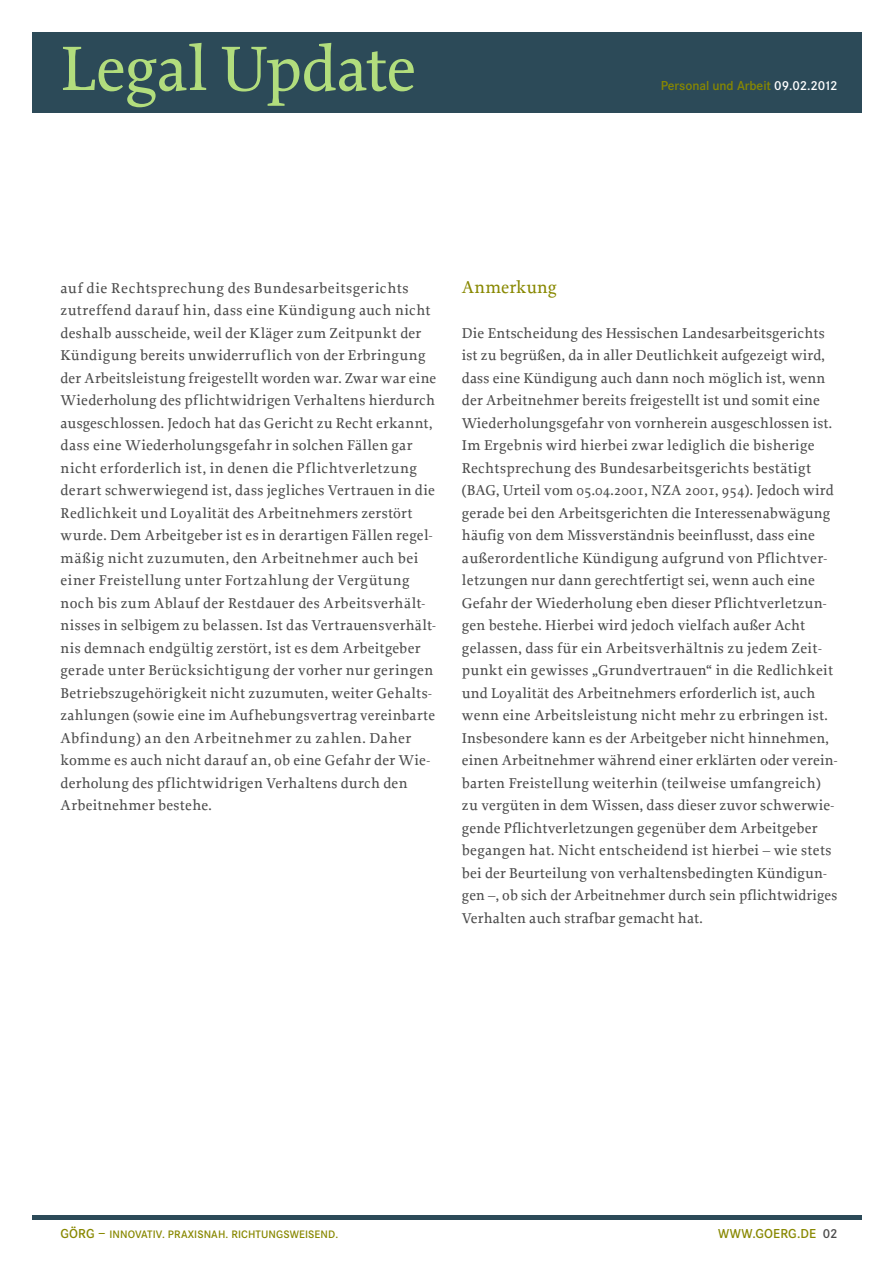
<style>
.page{position:relative;width:893px;height:1263px;background:#fff}
.page>*{position:absolute;margin:0;border:0;box-sizing:border-box;transform-origin:0 0}
.t1{font:500 66px "Proforma";letter-spacing:-.015em;color:#b2dd7d}
.t2{font:500 18px "Proforma";letter-spacing:.005em;color:#880}
.t3{font:500 15px/22.5px "Proforma";letter-spacing:.015em;color:#4b4b4b}
.t4{font:600 13.5px "Corporate S";letter-spacing:-.005em;color:#880}
.t5{font:600 11.25px "Corporate S";letter-spacing:.01em;color:#880}
.s1{color:#fff}
.s2{font-size:13.5px}
.s3{color:#4b4b4b}
</style>
<div class="page">
<div style="left:32px;top:1215px;width:829px;height:5px;background:#2c4a58"></div>
<div style="left:32px;top:32px;width:829px;height:80px;background:#2c4a58"></div>
<h1 class="t1" style="left:61px;top:28px;width:357px">Legal Update</h1>
<p class="t4" style="left:661px;top:78px;width:178px">Personal und Arbeit <span class="s1">09.02.2012</span></p>
<p class="t3" style="left:61px;top:276px;width:377px">auf die Rechtsprechung des Bundesarbeitsgerichts zutreffend darauf hin, dass eine Kündigung auch nicht deshalb ausscheide, weil der Kläger zum Zeitpunkt der Kündigung bereits unwiderruflich von der Erbringung der Arbeitsleistung freigestellt worden war. Zwar war eine Wiederholung des pflichtwidrigen Verhaltens hierdurch ausgeschlossen. Jedoch hat das Gericht zu Recht erkannt, dass eine Wiederholungsgefahr in solchen Fällen gar nicht erforderlich ist, in denen die Pflichtverletzung derart schwerwiegend ist, dass jegliches Vertrauen in die Redlichkeit und Loyalität des Arbeitnehmers zerstört wurde. Dem Arbeitgeber ist es in derartigen Fällen regel&shy;mäßig nicht zuzumuten, den Arbeitnehmer auch bei einer Freistellung unter Fortzahlung der Vergütung noch bis zum Ablauf der Restdauer des Arbeitsverhält&shy;nisses in selbigem zu belassen. Ist das Vertrauensverhält&shy;nis demnach endgültig zerstört, ist es dem Arbeitgeber gerade unter Berücksichtigung der vorher nur geringen Betriebszugehörigkeit nicht zuzumuten, weiter Gehalts&shy;zahlungen (sowie eine im Aufhebungsvertrag vereinbarte Abfindung) an den Arbeitnehmer zu zahlen. Daher komme es auch nicht darauf an, ob eine Gefahr der Wie&shy;derholung des pflichtwidrigen Verhaltens durch den Arbeitnehmer bestehe.</p>
<p class="t2" style="left:462px;top:276px;width:97px">Anmerkung</p>
<p class="t3" style="left:462px;top:321px;width:377px">Die Entscheidung des Hessischen Landesarbeitsgerichts ist zu begrüßen, da in aller Deutlichkeit aufgezeigt wird, dass eine Kündigung auch dann noch möglich ist, wenn der Arbeitnehmer bereits freigestellt ist und somit eine Wiederholungsgefahr von vornherein ausgeschlossen ist.<br>Im Ergebnis wird hierbei zwar lediglich die bisherige Rechtsprechung des Bundesarbeitsgerichts bestätigt (BAG, Urteil vom 05.04.2001, NZA 2001, 954). Jedoch wird gerade bei den Arbeitsgerichten die Interessenabwägung häufig von dem Missverständnis beeinflusst, dass eine außerordentliche Kündigung aufgrund von Pflichtver&shy;letzungen nur dann gerechtfertigt sei, wenn auch eine Gefahr der Wiederholung eben dieser Pflichtverletzun&shy;gen bestehe. Hierbei wird jedoch vielfach außer Acht gelassen, dass für ein Arbeitsverhältnis zu jedem Zeit&shy;punkt ein gewisses „Grundvertrauen“ in die Redlichkeit und Loyalität des Arbeitnehmers erforderlich ist, auch wenn eine Arbeitsleistung nicht mehr zu erbringen ist.<br>Insbesondere kann es der Arbeitgeber nicht hinnehmen, einen Arbeitnehmer während einer erklärten oder verein&shy;barten Freistellung weiterhin (teilweise umfangreich) zu vergüten in dem Wissen, dass dieser zuvor schwerwie&shy;gende Pflichtverletzungen gegenüber dem Arbeitgeber begangen hat. Nicht entscheidend ist hierbei – wie stets bei der Beurteilung von verhaltensbedingten Kündigun&shy;gen –, ob sich der Arbeitnehmer durch sein pflichtwidriges Verhalten auch strafbar gemacht hat.</p>
<p class="t5" style="left:61px;top:1227px;width:279px"><span class="s2">GÖRG –</span> INNOVATIV. PRAXISNAH. RICHTUNGSWEISEND.</p>
<p class="t4" style="left:718px;top:1225px;width:13px">www</p>
<p class="t4" style="left:752px;top:1225px;width:13px">.goerg</p>
<p class="t4" style="left:797px;top:1225px;width:42px">.de <span class="s3">02</span></p>
</div>
